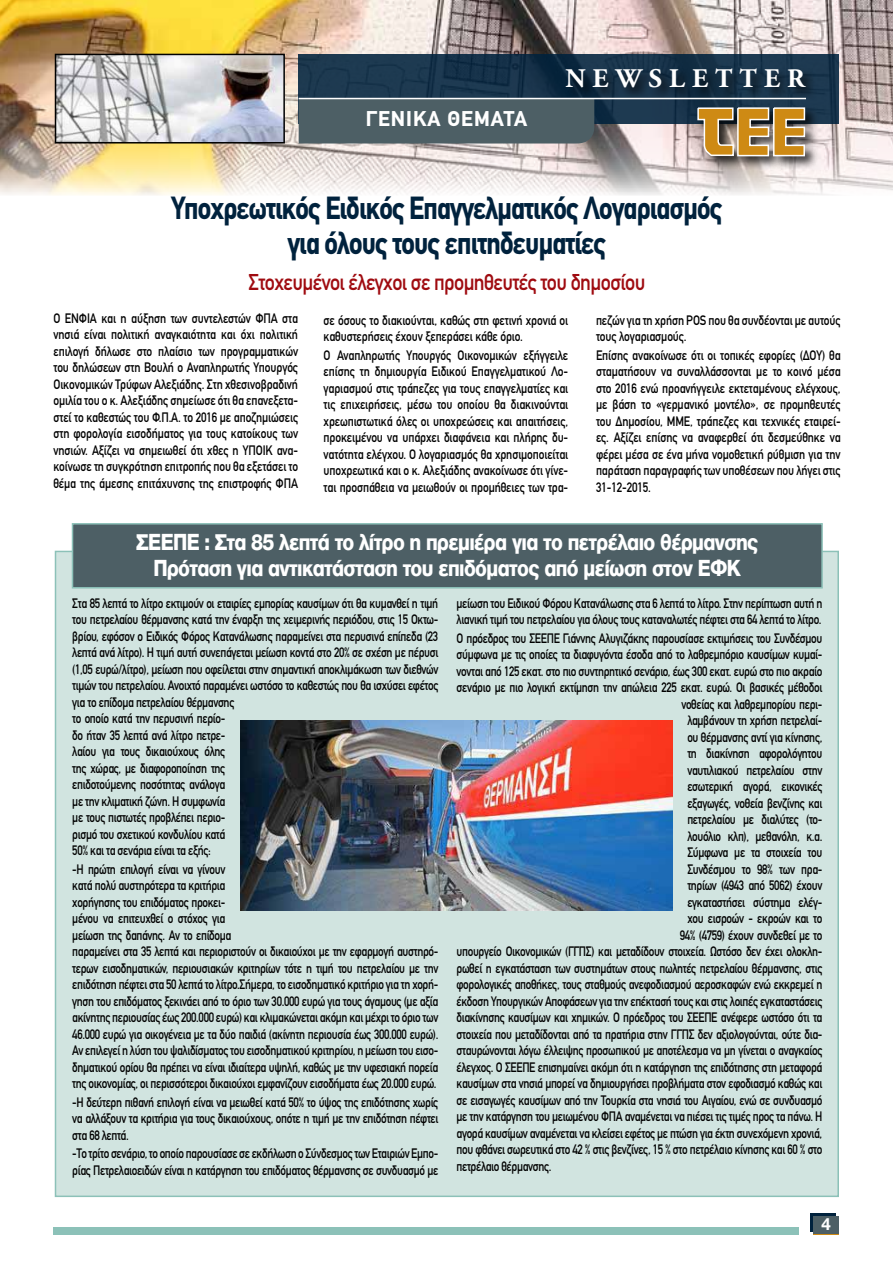
<style>
.page{position:relative;width:893px;height:1263px;background:#fff}
.page>*{position:absolute;margin:0;border:0;box-sizing:border-box;transform-origin:0 0}
.t1{font:700 31.5px/34.5px "CF Din";letter-spacing:-.03em;color:#00223d;text-align:center;scale:.85 1}
.t2{font:700 27px "CF Garamond";letter-spacing:.26em;color:#fff}
.t3{font:800 24px/25.5px "Helvetica Neue Greek";letter-spacing:-.03em;color:#fff;text-align:center;scale:.85 1}
.t4{font:22.5px "CF Din";letter-spacing:-.03em;color:#9f0b10;scale:.9 1}
.t5{font:700 21px "CF Din";letter-spacing:.05em;color:#fff}
.t6{font:700 18px "Helvetica Neue Greek";color:#fff}
.t7{font:13.5px/16.5px "CF Din";letter-spacing:-.03em;color:#000;scale:.83 1}
.t8{font:13.5px/16.5px "CF Din";letter-spacing:-.03em;color:#000;text-align:justify;scale:.85 1}
.t9{font:13.5px/16.5px "CF Din";letter-spacing:-.01em;color:#000;scale:.85 1}
</style>
<div class="page">
<div style="left:55px;top:551px;width:784px;height:646px;background:#d1e4e0;border:2px solid #8cc1b8"></div>
<div style="left:72px;top:523px;width:751px;height:65px;background:#4d5f65;border:2px solid #8cc1b8"></div>
<img style="left:0;top:0;width:893px;height:195px">
<svg style="left:299px;top:54px;width:540px;height:69px;background:#18344c"></svg>
<div style="left:565px;top:67px;width:254px;height:35px;background:#000;opacity:.75"></div>
<div style="left:695px;top:105px;width:53px;height:65px;background:#000;opacity:.75"></div>
<div style="left:735px;top:105px;width:48px;height:65px;background:#000;opacity:.75"></div>
<div style="left:771px;top:105px;width:48px;height:65px;background:#000;opacity:.75"></div>
<svg style="left:696px;top:107px;width:110px;height:50px;background:#b69256"></svg>
<div style="left:299px;top:99px;width:297px;height:45px;background:#4d5f65"></div>
<hr style="left:299px;top:98px;width:507px;height:1px;background:#fff">
<div style="left:810px;top:1214px;width:26px;height:18px;background:#00223d"></div>
<div style="left:813px;top:1216px;width:26px;height:18px;background:#4d5f65"></div>
<div style="left:53px;top:1227px;width:746px;height:7px;background:#8cc1b8"></div>
<img style="left:58px;top:57px;width:224px;height:84px">
<div style="left:55px;top:54px;width:230px;height:90px;border:2px solid #000"></div>
<img style="left:241px;top:721px;width:432px;height:190px">
<h3 class="t5" style="left:366px;top:108px;width:163px">ΓΕΝΙΚΑ ΘΕΜΑΤΑ</h3>
<h2 class="t2" style="left:565px;top:65px;width:241px">NEWSLETTER</h2>
<h1 class="t1" style="left:171px;top:191px;width:650px">Υποχρεωτικός Ειδικός Επαγγελματικός Λογαριασμός για όλους τους επιτηδευματίες</h1>
<h3 class="t4" style="left:249px;top:270px;width:442px">Στοχευμένοι έλεγχοι σε προμηθευτές του δημοσίου</h3>
<p class="t8" style="left:53px;top:310px;width:289px">Ο ΕΝΦΙΑ και η αύξηση των συντελεστών ΦΠΑ στα νησιά είναι πολιτική αναγκαιότητα και όχι πολιτική επιλογή δήλωσε στο πλαίσιο των προγραμματικών του δηλώσεων στη Βουλή ο Αναπληρωτής Υπουργός Οικονομικών Τρύφων Αλεξιάδης. Στη χθεσινοβραδινή ομιλία του ο κ. Αλεξιάδης σημείωσε ότι θα επανεξετα&shy;στεί το καθεστώς του Φ.Π.Α. το 2016 με αποζημιώσεις στη φορολογία εισοδήματος για τους κατοίκους των νησιών. Αξίζει να σημειωθεί ότι χθες η ΥΠΟΙΚ ανα&shy;κοίνωσε τη συγκρότηση επιτροπής που θα εξετάσει το θέμα της άμεσης επιτάχυνσης της επιστροφής ΦΠΑ</p>
<p class="t9" style="left:324px;top:312px;width:289px">σε όσους το διακιούνται, καθώς στη φετινή χρονιά οι καθυστερήσεις έχουν ξεπεράσει κάθε όριο.</p>
<p class="t8" style="left:324px;top:347px;width:289px">Ο Αναπληρωτής Υπουργός Οικονομικών εξήγγειλε επίσης τη δημιουργία Ειδικού Επαγγελματικού Λο&shy;γαριασμού στις τράπεζες για τους επαγγελματίες και τις επιχειρήσεις, μέσω του οποίου θα διακινούνται χρεωπιστωτικά όλες οι υποχρεώσεις και απαιτήσεις, προκειμένου να υπάρχει διαφάνεια και πλήρης δυ&shy;νατότητα ελέγχου. Ο λογαριασμός θα χρησιμοποιείται υποχρεωτικά και ο κ. Αλεξιάδης ανακοίνωσε ότι γίνε&shy;ται προσπάθεια να μειωθούν οι προμήθειες των τρα-</p>
<p class="t9" style="left:596px;top:312px;width:289px">πεζών για τη χρήση POS που θα συνδέονται με αυτούς τους λογαριασμούς.</p>
<p class="t8" style="left:596px;top:347px;width:289px">Επίσης ανακοίνωσε ότι οι τοπικές εφορίες (ΔΟΥ) θα σταματήσουν να συναλλάσσονται με το κοινό μέσα στο 2016 ενώ προανήγγειλε εκτεταμένους ελέγχους, με βάση το «γερμανικό μοντέλο», σε προμηθευτές του Δημοσίου, ΜΜΕ, τράπεζες και τεχνικές εταιρεί&shy;ες. Αξίζει επίσης να αναφερθεί ότι δεσμεύθηκε να φέρει μέσα σε ένα μήνα νομοθετική ρύθμιση για την παράταση παραγραφής των υποθέσεων που λήγει στις 31-12-2015.</p>
<h3 class="t3" style="left:136px;top:530px;width:734px">ΣΕΕΠΕ : Στα 85 λεπτά το λίτρο η πρεμιέρα για το πετρέλαιο θέρμανσης<br>Πρόταση για αντικατάσταση του επιδόματος από μείωση στον ΕΦΚ</h3>
<p class="t7" style="left:72px;top:595px;width:443px">Στα 85 λεπτά το λίτρο εκτιμούν οι εταιρίες εμπορίας καυσίμων ότι θα κυμανθεί η τιμή του πετρελαίου θέρμανσης κατά την έναρξη της χειμερινής περιόδου, στις 15 Οκτω&shy;βρίου, εφόσον ο Ειδικός Φόρος Κατανάλωσης παραμείνει στα περυσινά επίπεδα (23 λεπτά ανά λίτρο). Η τιμή αυτή συνεπάγεται μείωση κοντά στο 20% σε σχέση με πέρυσι (1,05 ευρώ/λίτρο), μείωση που οφείλεται στην σημαντική αποκλιμάκωση των διεθνών τιμών του πετρελαίου. Ανοιχτό παραμένει ωστόσο το καθεστώς που θα ισχύσει εφέτος για το επίδομα πετρελαίου θέρμανσης<br>το οποίο κατά την περυσινή περίο-<br>δο ήταν 35 λεπτά ανά λίτρο πετρε-<br>λαίου για τους δικαιούχους όλης<br>της χώρας, με διαφοροποίηση της<br>επιδοτούμενης ποσότητας ανάλογα<br>με την κλιματική ζώνη. Η συμφωνία<br>με τους πιστωτές προβλέπει περιο-<br>ρισμό του σχετικού κονδυλίου κατά<br>50% και τα σενάρια είναι τα εξής:</p>
<p class="t7" style="left:72px;top:861px;width:443px">-Η πρώτη επιλογή είναι να γίνουν<br>κατά πολύ αυστηρότερα τα κριτήρια<br>χορήγησης του επιδόματος προκει-<br>μένου να επιτευχθεί ο στόχος για<br>μείωση της δαπάνης. Αν το επίδομα<br>παραμείνει στα 35 λεπτά και περιοριστούν οι δικαιούχοι με την εφαρμογή αυστηρό&shy;τερων εισοδηματικών, περιουσιακών κριτηρίων τότε η τιμή του πετρελαίου με την επιδότηση πέφτει στα 50 λεπτά το λίτρο.Σήμερα, το εισοδηματικό κριτήριο για τη χορή&shy;γηση του επιδόματος ξεκινάει από το όριο των 30.000 ευρώ για τους άγαμους (με αξία ακίνητης περιουσίας έως 200.000 ευρώ) και κλιμακώνεται ακόμη και μέχρι το όριο των 46.000 ευρώ για οικογένεια με τα δύο παιδιά (ακίνητη περιουσία έως 300.000 ευρώ).<br>Αν επιλεγεί η λύση του ψαλιδίσματος του εισοδηματικού κριτηρίου, η μείωση του εισο&shy;δηματικού ορίου θα πρέπει να είναι ιδιαίτερα υψηλή, καθώς με την υφεσιακή πορεία της οικονομίας, οι περισσότεροι δικαιούχοι εμφανίζουν εισοδήματα έως 20.000 ευρώ.</p>
<p class="t7" style="left:72px;top:1094px;width:443px;text-align:justify">-Η δεύτερη πιθανή επιλογή είναι να μειωθεί κατά 50% το ύψος της επιδότησης χωρίς να αλλάξουν τα κριτήρια για τους δικαιούχους, οπότε η τιμή με την επιδότηση πέφτει στα 68 λεπτά.</p>
<p class="t7" style="left:72px;top:1146px;width:442px">-Το τρίτο σενάριο, το οποίο παρουσίασε σε εκδήλωση ο Σύνδεσμος των Εταιριών Εμπο&shy;ρίας Πετρελαιοειδών είναι η κατάργηση του επιδόματος θέρμανσης σε συνδυασμό με</p>
<p class="t7" style="left:457px;top:595px;width:442px">μείωση του Ειδικού Φόρου Κατανάλωσης στα 6 λεπτά το λίτρο. Στην περίπτωση αυτή η λιανική τιμή του πετρελαίου για όλους τους καταναλωτές πέφτει στα 64 λεπτά το λίτρο.</p>
<p class="t7" style="left:457px;top:630px;width:442px">Ο πρόεδρος του ΣΕΕΠΕ Γιάννης Αλυγιζάκης παρουσίασε εκτιμήσεις του Συνδέσμου</p>
<p class="t7" style="left:457px;top:646px;width:442px">σύμφωνα με τις οποίες τα διαφυγόντα έσοδα από το λαθρεμπόριο καυσίμων κυμαί-</p>
<p class="t7" style="left:457px;top:663px;width:442px">νονται από 125 εκατ. στο πιο συντηρητικό σενάριο, έως 300 εκατ. ευρώ στο πιο ακραίο</p>
<p class="t7" style="left:457px;top:679px;width:442px">σενάριο με πιο λογική εκτίμηση την απώλεια 225 εκατ. ευρώ. Οι βασικές μέθοδοι</p>
<p class="t7" style="left:681px;top:696px;width:171px">νοθείας και λαθρεμπορίου περι-</p>
<p class="t7" style="left:687px;top:712px;width:164px">λαμβάνουν τη χρήση πετρελαί-</p>
<p class="t7" style="left:687px;top:729px;width:164px">ου θέρμανσης αντί για κίνησης,</p>
<p class="t7" style="left:687px;top:745px;width:164px">τη διακίνηση αφορολόγητου</p>
<p class="t7" style="left:687px;top:762px;width:164px">ναυτιλιακού πετρελαίου στην</p>
<p class="t7" style="left:687px;top:778px;width:164px">εσωτερική αγορά, εικονικές</p>
<p class="t7" style="left:687px;top:795px;width:164px">εξαγωγές, νοθεία βενζίνης και</p>
<p class="t7" style="left:687px;top:811px;width:164px">πετρελαίου με διαλύτες (το-</p>
<p class="t7" style="left:687px;top:828px;width:164px">λουόλιο κλπ), μεθανόλη, κ.α.</p>
<p class="t7" style="left:687px;top:844px;width:164px">Σύμφωνα με τα στοιχεία του</p>
<p class="t7" style="left:687px;top:861px;width:164px">Συνδέσμου το 98% των πρα-</p>
<p class="t7" style="left:687px;top:877px;width:164px">τηρίων (4943 από 5062) έχουν</p>
<p class="t7" style="left:687px;top:894px;width:164px">εγκαταστήσει σύστημα ελέγ-</p>
<p class="t7" style="left:687px;top:910px;width:164px">χου εισροών - εκροών και το</p>
<p class="t7" style="left:680px;top:927px;width:173px">94% (4759) έχουν συνδεθεί με το</p>
<p class="t7" style="left:457px;top:943px;width:442px">υπουργείο Οικονομικών (ΓΓΠΣ) και μεταδίδουν στοιχεία. Ωστόσο δεν έχει ολοκλη-</p>
<p class="t7" style="left:457px;top:960px;width:442px">ρωθεί η εγκατάσταση των συστημάτων στους πωλητές πετρελαίου θέρμανσης, στις</p>
<p class="t7" style="left:457px;top:976px;width:442px">φορολογικές αποθήκες, τους σταθμούς ανεφοδιασμού αεροσκαφών ενώ εκκρεμεί η</p>
<p class="t7" style="left:457px;top:993px;width:442px">έκδοση Υπουργικών Αποφάσεων για την επέκτασή τους και στις λοιπές εγκαταστάσεις</p>
<p class="t7" style="left:457px;top:1009px;width:442px">διακίνησης καυσίμων και χημικών. Ο πρόεδρος του ΣΕΕΠΕ ανέφερε ωστόσο ότι τα</p>
<p class="t7" style="left:457px;top:1026px;width:442px">στοιχεία που μεταδίδονται από τα πρατήρια στην ΓΓΠΣ δεν αξιολογούνται, ούτε δια-</p>
<p class="t7" style="left:457px;top:1042px;width:442px">σταυρώνονται λόγω έλλειψης προσωπικού με αποτέλεσμα να μη γίνεται ο αναγκαίος</p>
<p class="t7" style="left:457px;top:1059px;width:442px">έλεγχος. Ο ΣΕΕΠΕ επισημαίνει ακόμη ότι η κατάργηση της επιδότησης στη μεταφορά</p>
<p class="t7" style="left:457px;top:1075px;width:442px">καυσίμων στα νησιά μπορεί να δημιουργήσει προβλήματα στον εφοδιασμό καθώς και</p>
<p class="t7" style="left:457px;top:1092px;width:442px">σε εισαγωγές καυσίμων από την Τουρκία στα νησιά του Αιγαίου, ενώ σε συνδυασμό</p>
<p class="t7" style="left:457px;top:1108px;width:442px">με την κατάργηση του μειωμένου ΦΠΑ αναμένεται να πιέσει τις τιμές προς τα πάνω. Η</p>
<p class="t7" style="left:457px;top:1125px;width:442px">αγορά καυσίμων αναμένεται να κλείσει εφέτος με πτώση για έκτη συνεχόμενη χρονιά,</p>
<p class="t7" style="left:457px;top:1141px;width:442px">που φθάνει σωρευτικά στο 42 % στις βενζίνες, 15 % στο πετρέλαιο κίνησης και 60 % στο</p>
<p class="t7" style="left:457px;top:1158px;width:116px">πετρέλαιο θέρμανσης.</p>
<h3 class="t6" style="left:821px;top:1215px;width:11px">4</h3>
</div>
